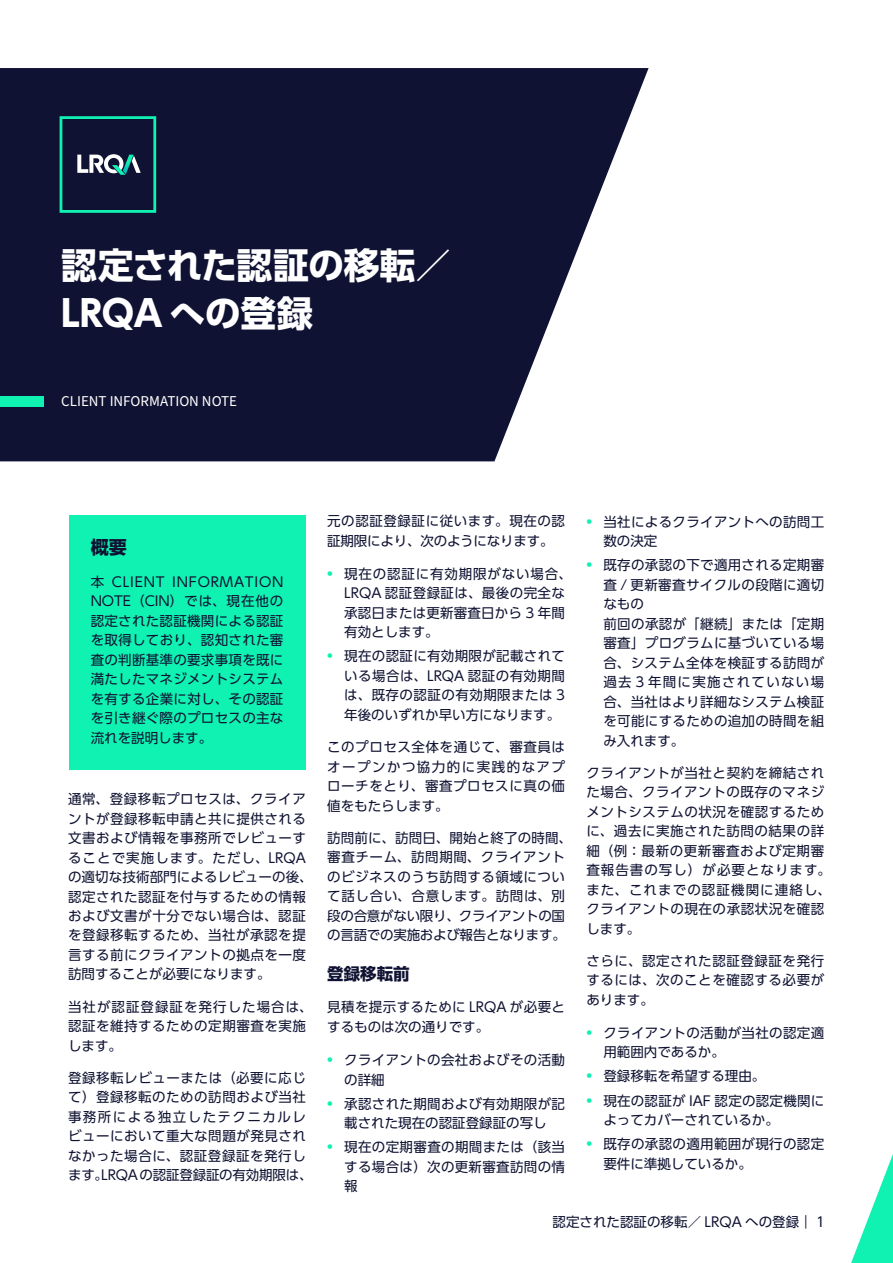
<style>
.page{position:relative;width:893px;height:1263px;background:#fff}
.page>*{position:absolute;margin:0;border:0;box-sizing:border-box;transform-origin:0 0}
.t1{font:700 36px/48px "UD Shin Go Pro";letter-spacing:-.015em;color:#fff}
.t2{font:700 18px "UD Shin Go Pro";color:#0f1232}
.t3{font:700 16.5px "UD Shin Go Pro";color:#0f1232}
.t4{font:15px "Source Sans Pro";color:#fff}
.t5{font:13.5px/19.5px "UD Shin Go Pro";letter-spacing:.03em;color:#0f1232}
.t6{font:13.5px/19.5px "UD Shin Go Pro";color:#0f1232}
.s1{font-weight:700;color:#0ff2b2}
</style>
<div class="page">
<svg style="left:0;top:68px;width:649px;height:393px;fill:#0f1232"></svg>
<svg style="left:77px;top:154px;width:64px;height:21px"></svg>
<div style="left:60px;top:116px;width:96px;height:97px;border:3px solid #0ff2b2"></div>
<svg style="left:851px;top:1154px;width:42px;height:109px"></svg>
<div style="left:0;top:396px;width:44px;height:10px;background:#0ff2b2"></div>
<div style="left:69px;top:515px;width:236px;height:255px;background:#0ff2b2"></div>
<h1 class="t1" style="left:61px;top:241px;width:391px">認定された認証の移転／<br>LRQA への登録</h1>
<p class="t4" style="left:61px;top:391px;width:177px">CLIENT INFORMATION NOTE</p>
<h2 class="t2" style="left:91px;top:532px;width:37px">概要</h2>
<p class="t5" style="left:91px;top:571px;width:194px;text-align:justify">本 CLIENT INFORMATION NOTE（CIN）では、現在他の認定された認証機関による認証を取得しており、認知された審査の判断基準の要求事項を既に満たしたマネジメントシステムを有する企業に対し、その認証を引き継ぐ際のプロセスの主な流れを説明します。</p>
<p class="t5" style="left:68px;top:789px;width:246px">通常、登録移転プロセスは、クライアントが登録移転申請と共に提供される文書および情報を事務所でレビューすることで実施します。ただし、LRQAの適切な技術部門によるレビューの後、認定された認証を付与するための情報および文書が十分でない場合は、認証を登録移転するため、当社が承認を提言する前にクライアントの拠点を一度訪問することが必要になります。</p>
<p class="t5" style="left:68px;top:996px;width:246px">当社が認証登録証を発行した場合は、認証を維持するための定期審査を実施します。</p>
<p class="t5" style="left:68px;top:1068px;width:246px">登録移転レビューまたは（必要に応じて）登録移転のための訪問および当社事務所による独立したテクニカルレビューにおいて重大な問題が発見されなかった場合に、認証登録証を発行します。LRQAの認証登録証の有効期限は、</p>
<p class="t5" style="left:327px;top:511px;width:239px">元の認証登録証に従います。現在の認証期限により、次のようになります。</p>
<p class="t5" style="left:344px;top:564px;width:229px;text-indent:-17px"><span class="s1">•</span> 現在の認証に有効期限がない場合、<br>LRQA 認証登録証は、最後の完全な承認日または更新審査日から 3 年間有効とします。</p>
<p class="t5" style="left:344px;top:646px;width:222px;text-align:justify;text-indent:-17px"><span class="s1">•</span> 現在の認証に有効期限が記載されている場合は、LRQA 認証の有効期間は、既存の認証の有効期限または 3年後のいずれか早い方になります。</p>
<p class="t5" style="left:327px;top:737px;width:239px;text-align:justify">このプロセス全体を通じて、審査員はオープンかつ協力的に実践的なアプローチをとり、審査プロセスに真の価値をもたらします。</p>
<p class="t5" style="left:327px;top:828px;width:246px">訪問前に、訪問日、開始と終了の時間、審査チーム、訪問期間、クライアントのビジネスのうち訪問する領域について話し合い、合意します。訪問は、別段の合意がない限り、クライアントの国の言語での実施および報告となります。</p>
<p class="t3" style="left:327px;top:960px;width:84px">登録移転前</p>
<p class="t6" style="left:327px;top:997px;width:239px">見積を提示するために LRQA が必要とするものは次の通りです。</p>
<p class="t5" style="left:344px;top:1050px;width:222px;text-indent:-17px"><span class="s1">•</span> クライアントの会社およびその活動の詳細</p>
<p class="t5" style="left:327px;top:1093px;width:239px;text-align:center"><span class="s1">•</span> 承認された期間および有効期限が記載された現在の認証登録証の写し</p>
<p class="t5" style="left:344px;top:1137px;width:222px;text-align:justify;text-indent:-17px"><span class="s1">•</span> 現在の定期審査の期間または（該当する場合は）次の更新審査訪問の情報</p>
<p class="t5" style="left:603px;top:511px;width:222px;text-indent:-17px"><span class="s1">•</span> 当社によるクライアントへの訪問工数の決定</p>
<p class="t5" style="left:603px;top:555px;width:222px;text-indent:-17px"><span class="s1">•</span> 既存の承認の下で適用される定期審査 / 更新審査サイクルの段階に適切なもの<br>前回の承認が「継続」または「定期審査」プログラムに基づいている場合、システム全体を検証する訪問が過去 3 年間に実施されていない場合、当社はより詳細なシステム検証を可能にするための追加の時間を組み入れます。</p>
<p class="t5" style="left:586px;top:762px;width:246px">クライアントが当社と契約を締結された場合、クライアントの既存のマネジメントシステムの状況を確認するために、過去に実施された訪問の結果の詳細（例：最新の更新審査および定期審査報告書の写し）が必要となります。また、これまでの認証機関に連絡し、クライアントの現在の承認状況を確認します。</p>
<p class="t5" style="left:586px;top:951px;width:239px;text-align:justify">さらに、認定された認証登録証を発行するには、次のことを確認する必要があります。</p>
<p class="t5" style="left:603px;top:1023px;width:222px;text-indent:-17px"><span class="s1">•</span> クライアントの活動が当社の認定適用範囲内であるか。</p>
<p class="t6" style="left:586px;top:1066px;width:181px"><span class="s1">•</span> 登録移転を希望する理由。</p>
<p class="t6" style="left:603px;top:1090px;width:222px;text-indent:-17px"><span class="s1">•</span> 現在の認証が IAF 認定の認定機関によってカバーされているか。</p>
<p class="t5" style="left:603px;top:1134px;width:222px;text-indent:-17px"><span class="s1">•</span> 既存の承認の適用範囲が現行の認定要件に準拠しているか。</p>
<p class="t6" style="left:553px;top:1212px;width:274px">認定された認証の移転／ LRQA への登録｜ 1</p>
</div>
